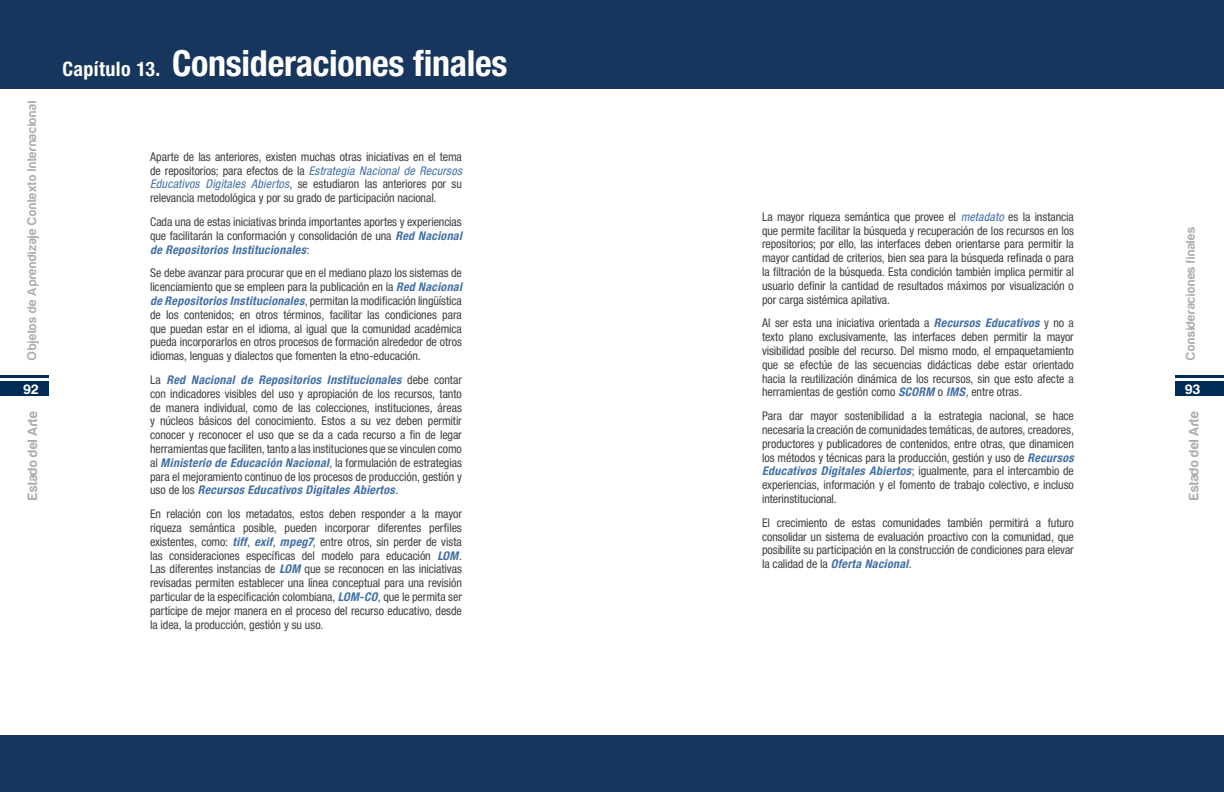
<style>
.page{position:relative;width:1224px;height:792px;background:#fff}
.page>*{position:absolute;margin:0;border:0;box-sizing:border-box;transform-origin:0 0}
.t1{font:700 condensed 36px "Helvetica Neue LT Std";letter-spacing:-.005em;color:#fff}
.t2{font:700 14px "Harabara";letter-spacing:.02em;color:#acaeb1}
.t3{font:700 14px "Harabara";color:#fff}
.pageMarkL{font:700 13px "Harabara";letter-spacing:.035em;color:#acaeb1}
.t4{font:condensed 12px/13.8px "Helvetica Neue LT Std";letter-spacing:-.005em;color:#414042;text-align:justify}
.s1{font-size:20px}
.s2{font-style:italic;color:#416fa6}
.s3{font-weight:700;font-style:italic;color:#416fa6}
</style>
<div class="page">
<div style="left:0;top:382px;width:48px;height:14px;background:#002b54"></div>
<hr style="left:0;top:375px;width:48px;height:3px;background:#002b54">
<div style="left:1176px;top:382px;width:48px;height:14px;background:#002b54"></div>
<hr style="left:1176px;top:375px;width:48px;height:3px;background:#002b54">
<div style="left:0;top:0;width:1224px;height:88px;background:#17365d"></div>
<div style="left:0;top:735px;width:1224px;height:57px;background:#17365d"></div>
<p class="pageMarkL" style="left:25px;top:360px;width:319px;rotate:-90deg">Objetos de Aprendizaje Contexto Internacional 2005-2011</p>
<p class="t3" style="left:24px;top:382px;width:16px">92</p>
<p class="t2" style="left:25px;top:500px;width:90px;rotate:-90deg">Estado del Arte</p>
<p class="t1" style="left:62px;top:41px;width:447px"><span class="s1">Capítulo 13.</span> Consideraciones finales</p>
<p class="t4" style="left:150px;top:150px;width:313px">Aparte de las anteriores, existen muchas otras iniciativas en el tema de repositorios; para efectos de la <span class="s2">Estrategia Nacional de Recursos Educativos Digitales Abiertos</span>, se estudiaron las anteriores por su relevancia metodológica y por su grado de participación nacional.</p>
<p class="t4" style="left:150px;top:215px;width:313px">Cada una de estas iniciativas brinda importantes aportes y experiencias que facilitarán la conformación y consolidación de una <span class="s3">Red Nacional de Repositorios Institucionales</span>:</p>
<p class="t4" style="left:150px;top:266px;width:313px">Se debe avanzar para procurar que en el mediano plazo los sistemas de licenciamiento que se empleen para la publicación en la <span class="s3">Red Nacional de Repositorios Institucionales</span>, permitan la modificación lingüística de los contenidos; en otros términos, facilitar las condiciones para que puedan estar en el idioma, al igual que la comunidad académica pueda incorporarlos en otros procesos de formación alrededor de otros idiomas, lenguas y dialectos que fomenten la etno-educación.</p>
<p class="t4" style="left:150px;top:373px;width:313px">La <span class="s3">Red Nacional de Repositorios Institucionales</span> debe contar con indicadores visibles del uso y apropiación de los recursos, tanto de manera individual, como de las colecciones, instituciones, áreas y núcleos básicos del conocimiento. Estos a su vez deben permitir conocer y reconocer el uso que se da a cada recurso a fin de legar herramientas que faciliten, tanto a las instituciones que se vinculen como al <span class="s3">Ministerio de Educación Nacional</span>, la formulación de estrategias para el mejoramiento continuo de los procesos de producción, gestión y uso de los <span class="s3">Recursos Educativos Digitales Abiertos</span>.</p>
<p class="t4" style="left:150px;top:507px;width:313px">En relación con los metadatos, estos deben responder a la mayor riqueza semántica posible, pueden incorporar diferentes perfiles existentes, como: <span class="s3">tiff</span>, <span class="s3">exif</span>, <span class="s3">mpeg7</span>, entre otros, sin perder de vista las consideraciones específicas del modelo para educación <span class="s3">LOM</span>.<br>Las diferentes instancias de <span class="s3">LOM</span> que se reconocen en las iniciativas revisadas permiten establecer una línea conceptual para una revisión particular de la especificación colombiana, <span class="s3">LOM-CO</span>, que le permita ser partícipe de mejor manera en el proceso del recurso educativo, desde la idea, la producción, gestión y su uso.</p>
<p class="t4" style="left:762px;top:210px;width:313px">La mayor riqueza semántica que provee el <span class="s2">metadato</span> es la instancia que permite facilitar la búsqueda y recuperación de los recursos en los repositorios; por ello, las interfaces deben orientarse para permitir la mayor cantidad de criterios, bien sea para la búsqueda refinada o para la filtración de la búsqueda. Esta condición también implica permitir al usuario definir la cantidad de resultados máximos por visualización o por carga sistémica apilativa.</p>
<p class="t4" style="left:762px;top:316px;width:313px">Al ser esta una iniciativa orientada a <span class="s3">Recursos Educativos</span> y no a texto plano exclusivamente, las interfaces deben permitir la mayor visibilidad posible del recurso. Del mismo modo, el empaquetamiento que se efectúe de las secuencias didácticas debe estar orientado hacia la reutilización dinámica de los recursos, sin que esto afecte a herramientas de gestión como <span class="s3">SCORM</span> o <span class="s3">IMS</span>, entre otras.</p>
<p class="t4" style="left:762px;top:409px;width:313px">Para dar mayor sostenibilidad a la estrategia nacional, se hace necesaria la creación de comunidades temáticas, de autores, creadores, productores y publicadores de contenidos, entre otras, que dinamicen los métodos y técnicas para la producción, gestión y uso de <span class="s3">Recursos Educativos Digitales Abiertos</span>; igualmente, para el intercambio de experiencias, información y el fomento de trabajo colectivo, e incluso interinstitucional.</p>
<p class="t4" style="left:762px;top:516px;width:313px">El crecimiento de estas comunidades también permitirá a futuro consolidar un sistema de evaluación proactivo con la comunidad, que posibilite su participación en la construcción de condiciones para elevar la calidad de la <span class="s3">Oferta Nacional</span>.</p>
<p class="pageMarkL" style="left:1184px;top:360px;width:134px;rotate:-90deg">Consideraciones finales</p>
<p class="t3" style="left:1186px;top:382px;width:16px">93</p>
<p class="t2" style="left:1187px;top:500px;width:90px;rotate:-90deg">Estado del Arte</p>
</div>
